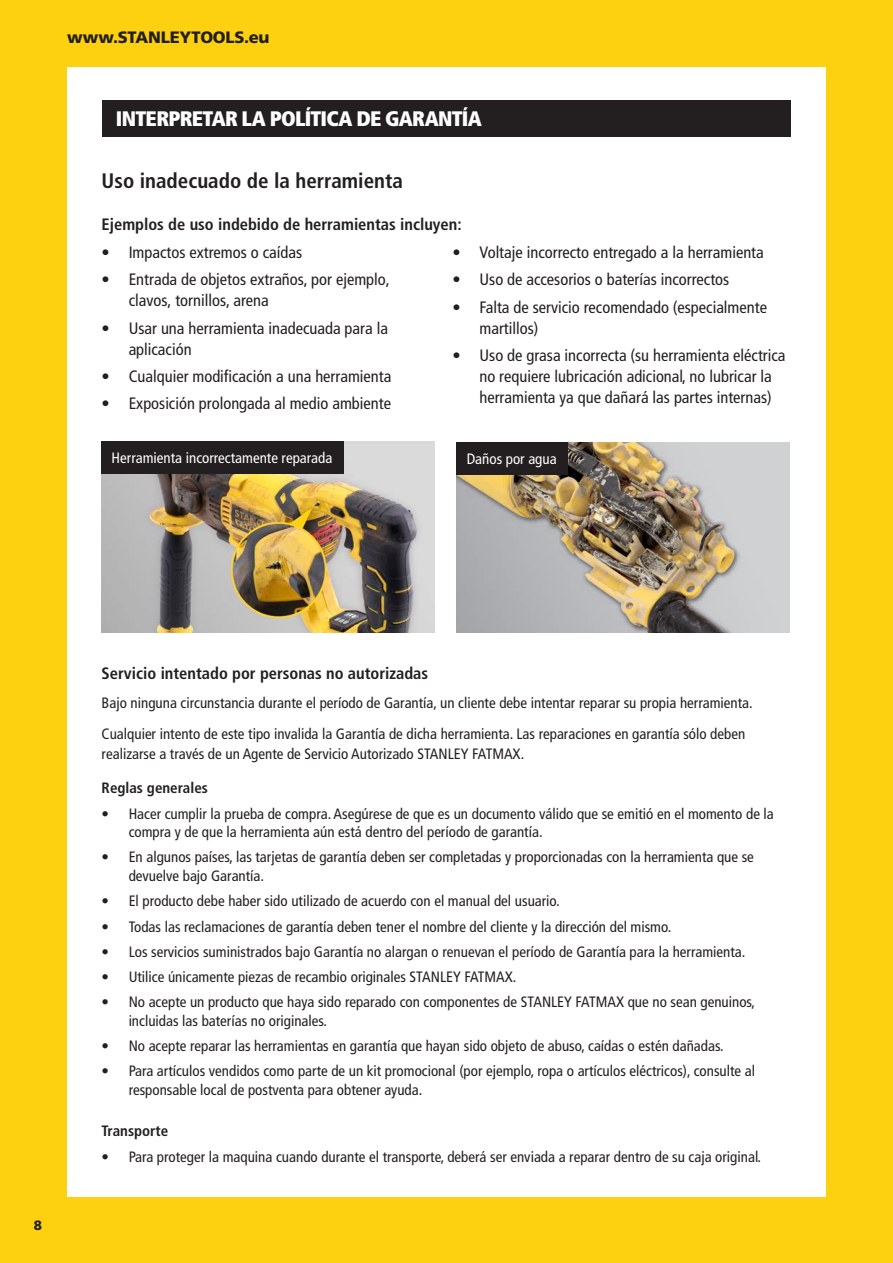
<style>
.page{position:relative;width:893px;height:1263px;background:#fdd10f}
.page>*{position:absolute;margin:0;border:0;box-sizing:border-box;transform-origin:0 0}
.Product_Desc_Header{font:900 condensed 21px "Frutiger LT Pro";letter-spacing:-.03em;color:#fff}
.t1{font:700 condensed 21px "Frutiger LT Pro";color:#231f20}
.t2{font:condensed 16.5px/21px "Frutiger LT Pro";color:#231f20}
.Body_Copy_-_white{font:700 condensed 16.5px "Frutiger LT Pro";color:#231f20}
.t3{font:900 16.5px "Frutiger LT Pro";letter-spacing:-.015em;color:#231f20}
.Body_Copy_-_white-2{font:condensed 15px/18.8px "Frutiger LT Pro";color:#231f20}
.t4{font:condensed 15px "Frutiger LT Pro";color:#fff}
.Body_Copy_-_white-3{font:700 condensed 15px "Frutiger LT Pro";color:#231f20}
.t5{font:900 13.5px "Frutiger LT Pro";color:#231f20}
</style>
<div class="page">
<div style="left:67px;top:67px;width:758px;height:1129px;background:#fff"></div>
<div style="left:102px;top:100px;width:688px;height:36px;background:#231f20"></div>
<img style="left:101px;top:441px;width:334px;height:191px">
<img style="left:456px;top:442px;width:334px;height:190px">
<div style="left:101px;top:441px;width:242px;height:33px;background:#231f20"></div>
<div style="left:456px;top:442px;width:111px;height:33px;background:#231f20"></div>
<p class="t3" style="left:67px;top:27px;width:204px">www.STANLEYTOOLS.eu</p>
<p class="Product_Desc_Header" style="left:116px;top:105px;width:367px">INTERPRETAR LA POLÍTICA DE GARANTÍA</p>
<p class="t1" style="left:102px;top:168px;width:303px">Uso inadecuado de la herramienta</p>
<p class="Body_Copy_-_white" style="left:102px;top:215px;width:361px">Ejemplos de uso indebido de herramientas incluyen:</p>
<p class="t2" style="left:102px;top:242px;width:202px">• Impactos extremos o caídas</p>
<p class="t2" style="left:129px;top:269px;width:263px;text-indent:-27px">• Entrada de objetos extraños, por ejemplo, clavos, tornillos, arena</p>
<p class="t2" style="left:129px;top:317px;width:261px;text-indent:-27px">• Usar una herramienta inadecuada para la aplicación</p>
<p class="t2" style="left:102px;top:366px;width:291px">• Cualquier modificación a una herramienta</p>
<p class="t2" style="left:102px;top:393px;width:291px">• Exposición prolongada al medio ambiente</p>
<p class="t2" style="left:452px;top:242px;width:313px">• Voltaje incorrecto entregado a la herramienta</p>
<p class="t2" style="left:452px;top:269px;width:278px">• Uso de accesorios o baterías incorrectos</p>
<p class="t2" style="left:479px;top:296px;width:289px;text-indent:-27px">• Falta de servicio recomendado (especialmente martillos)</p>
<p class="t2" style="left:479px;top:345px;width:308px;text-indent:-27px">• Uso de grasa incorrecta (su herramienta eléctrica no requiere lubricación adicional, no lubricar la herramienta ya que dañará las partes internas)</p>
<p class="t4" style="left:112px;top:449px;width:222px">Herramienta incorrectamente reparada</p>
<p class="t4" style="left:467px;top:450px;width:91px">Daños por agua</p>
<p class="t5" style="left:34px;top:1217px;width:10px">8</p>
<p class="Body_Copy_-_white" style="left:102px;top:663px;width:328px">Servicio intentado por personas no autorizadas</p>
<p class="Body_Copy_-_white-2" style="left:102px;top:693px;width:653px">Bajo ninguna circunstancia durante el período de Garantía, un cliente debe intentar reparar su propia herramienta.</p>
<p class="Body_Copy_-_white-2" style="left:102px;top:724px;width:645px;line-height:19.5px">Cualquier intento de este tipo invalida la Garantía de dicha herramienta. Las reparaciones en garantía sólo deben realizarse a través de un Agente de Servicio Autorizado STANLEY FATMAX.</p>
<p class="Body_Copy_-_white-3" style="left:102px;top:779px;width:108px">Reglas generales</p>
<p class="Body_Copy_-_white-2" style="left:129px;top:804px;width:647px;text-indent:-27px">• Hacer cumplir la prueba de compra. Asegúrese de que es un documento válido que se emitió en el momento de la compra y de que la herramienta aún está dentro del período de garantía.</p>
<p class="Body_Copy_-_white-2" style="left:129px;top:848px;width:627px;text-indent:-27px">• En algunos países, las tarjetas de garantía deben ser completadas y proporcionadas con la herramienta que se devuelve bajo Garantía.</p>
<p class="Body_Copy_-_white-2" style="left:102px;top:892px;width:460px">• El producto debe haber sido utilizado de acuerdo con el manual del usuario.</p>
<p class="Body_Copy_-_white-2" style="left:102px;top:917px;width:571px">• Todas las reclamaciones de garantía deben tener el nombre del cliente y la dirección del mismo.</p>
<p class="Body_Copy_-_white-2" style="left:102px;top:942px;width:645px">• Los servicios suministrados bajo Garantía no alargan o renuevan el período de Garantía para la herramienta.</p>
<p class="Body_Copy_-_white-2" style="left:102px;top:967px;width:416px">• Utilice únicamente piezas de recambio originales STANLEY FATMAX.</p>
<p class="Body_Copy_-_white-2" style="left:129px;top:992px;width:628px;text-indent:-27px">• No acepte un producto que haya sido reparado con componentes de STANLEY FATMAX que no sean genuinos, incluidas las baterías no originales.</p>
<p class="Body_Copy_-_white-2" style="left:102px;top:1036px;width:623px">• No acepte reparar las herramientas en garantía que hayan sido objeto de abuso, caídas o estén dañadas.</p>
<p class="Body_Copy_-_white-2" style="left:129px;top:1061px;width:628px;text-indent:-27px">• Para artículos vendidos como parte de un kit promocional (por ejemplo, ropa o artículos eléctricos), consulte al responsable local de postventa para obtener ayuda.</p>
<p class="Body_Copy_-_white-3" style="left:102px;top:1122px;width:68px">Transporte</p>
<p class="Body_Copy_-_white-2" style="left:102px;top:1147px;width:661px">• Para proteger la maquina cuando durante el transporte, deberá ser enviada a reparar dentro de su caja original.</p>
</div>
